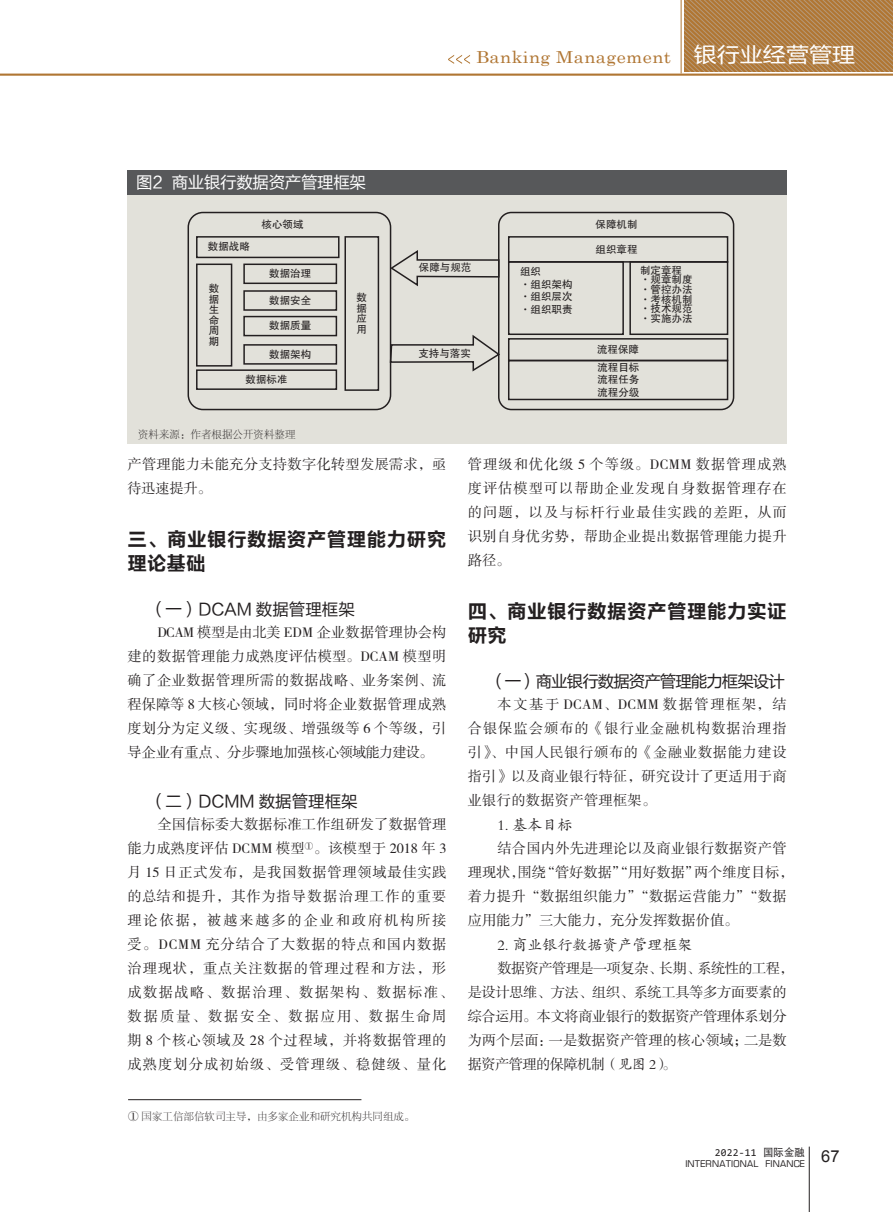
<style>
.page{position:relative;width:893px;height:1212px;background:#fff}
.page>*{position:absolute;margin:0;border:0;box-sizing:border-box;transform-origin:0 0}
.t1{font:19.5px/24px "FZLTCHK GBK1 0";letter-spacing:.025em;color:#231f20}
.t2{font:16.5px "FZLTHK GBK1 0";color:#231f20}
.t3{font:16.5px "Century Schoolbook";letter-spacing:.025em;color:#b07633;scale:1.1 1}
.t4{font:16.5px "FZLTHK GBK1 0";letter-spacing:-.06em;color:#231f20}
.t5{font:16.5px "FZLTHK GBK1 0";letter-spacing:-.02em;color:#fff}
.t6{font:15px "FZKTJW GB1 0";color:#231f20}
.t7{font:14.25px/24px "FZSSJW GB1 0";letter-spacing:.02em;color:#231f20;text-align:justify}
.t8{font:14.25px/24px "FZSSJW GB1 0";letter-spacing:.06em;color:#231f20}
.t9{font:14.25px/24px "FZSSJW GB1 0";letter-spacing:-.03em;color:#231f20}
.t10{font:10.5px/10.5px "FZHTJW GB1 0";color:#231f20}
.t11{font:10.5px "FZSYJW GB1 0";color:#231f20}
.t12{font:10.5px "Consolas";letter-spacing:.025em;color:#231f20}
.t13{font:9px "Eurostile";letter-spacing:.025em;color:#231f20}
.t14{font:7.5px "Sim Sun";color:#030303;scale:1.52 1}
.s1{font-family:"FZLTHJW GB1 0";font-size:21px;color:#fff}
.s2{font-family:"FZKTJW GB1 0"}
.s3{font-family:"DFP Hei W5 GB"}
</style>
<div class="page">
<svg style="left:448px;top:55px;width:22px;height:9px"></svg>
<hr style="left:0;top:74px;width:893px;height:2px;background:#b07633">
<hr style="left:681px;top:0;width:1px;height:73px;background:#b07633">
<hr style="left:809px;top:1147px;width:1px;height:65px;background:#231f20">
<svg style="left:684px;top:0;width:209px;height:72px;background:#b18048"></svg>
<hr style="left:128px;top:1099px;width:233px;height:1px;background:#231f20">
<div style="left:128px;top:185px;width:659px;height:258px;background:#e2e1da"></div>
<div style="left:128px;top:170px;width:659px;height:24px;background:#57585a"></div>
<div style="left:188px;top:212px;width:203px;height:198px;border:2px solid #231f20;border-radius:15px"></div>
<div style="left:196px;top:236px;width:143px;height:22px;border:2px solid #231f20"></div>
<div style="left:344px;top:236px;width:35px;height:155px;border:2px solid #231f20"></div>
<div style="left:196px;top:264px;width:36px;height:103px;border:2px solid #231f20"></div>
<div style="left:243px;top:264px;width:94px;height:20px;border:2px solid #231f20"></div>
<div style="left:243px;top:290px;width:94px;height:21px;border:2px solid #231f20"></div>
<div style="left:243px;top:316px;width:94px;height:20px;border:2px solid #231f20"></div>
<div style="left:243px;top:344px;width:94px;height:21px;border:2px solid #231f20"></div>
<div style="left:196px;top:369px;width:141px;height:21px;border:2px solid #231f20"></div>
<svg style="left:389px;top:249px;width:109px;height:39px"></svg>
<svg style="left:389px;top:333px;width:109px;height:40px"></svg>
<div style="left:498px;top:212px;width:236px;height:198px;border:2px solid #231f20;border-radius:13px"></div>
<div style="left:508px;top:236px;width:220px;height:27px;border:2px solid #231f20"></div>
<div style="left:508px;top:261px;width:116px;height:74px;border:2px solid #231f20"></div>
<div style="left:629px;top:261px;width:99px;height:74px;border:2px solid #231f20"></div>
<div style="left:508px;top:338px;width:220px;height:23px;border:2px solid #231f20"></div>
<div style="left:508px;top:360px;width:220px;height:40px;border:2px solid #231f20"></div>
<p class="t5" style="left:136px;top:173px;width:231px">图2 商业银行数据资产管理框架</p>
<p class="t10" style="left:208px;top:242px;width:43px">数据战略</p>
<p class="t10" style="left:261px;top:219px;width:43px">核心领域</p>
<p class="t10" style="left:269px;top:268px;width:43px">数据治理</p>
<p class="t10" style="left:209px;top:284px;width:12px;text-align:justify">数据生命周期</p>
<p class="t10" style="left:357px;top:293px;width:12px;text-align:justify">数据应用</p>
<p class="t10" style="left:269px;top:295px;width:43px">数据安全</p>
<p class="t10" style="left:269px;top:321px;width:43px">数据质量</p>
<p class="t10" style="left:269px;top:349px;width:43px">数据架构</p>
<p class="t10" style="left:246px;top:374px;width:43px">数据标准</p>
<p class="t11" style="left:138px;top:429px;width:159px">资料来源：作者根据公开资料整理</p>
<p class="t3" style="left:476px;top:43px;width:346px">Banking Management <span class="s1">银行业经营管理</span></p>
<p class="t10" style="left:419px;top:263px;width:54px">保障与规范</p>
<p class="t10" style="left:418px;top:348px;width:54px">支持与落实</p>
<p class="t10" style="left:595px;top:219px;width:43px">保障机制</p>
<p class="t10" style="left:595px;top:244px;width:43px">组织章程</p>
<p class="t10" style="left:520px;top:265px;width:54px;line-height:12.6px">组织<br>·组织架构·组织层次·组织职责</p>
<p class="t10" style="left:640px;top:265px;width:54px;line-height:9.6px">制定章程·规章制度·管控办法·考核机制·技术规范·实施办法</p>
<p class="t10" style="left:597px;top:341px;width:44px;line-height:17.7px">流程保障流程目标</p>
<p class="t10" style="left:597px;top:373px;width:43px;line-height:12.6px">流程任务流程分级</p>
<p class="t7" style="left:128px;top:453px;width:320px">产管理能力未能充分支持数字化转型发展需求，亟待迅速提升。</p>
<h1 class="t1" style="left:128px;top:528px;width:320px">三、商业银行数据资产管理能力研究理论基础</h1>
<p class="t2" style="left:149px;top:600px;width:207px">（一）DCAM 数据管理框架</p>
<p class="t7" style="left:128px;top:621px;width:320px;text-indent:30px">DCAM 模型是由北美 EDM 企业数据管理协会构建的数据管理能力成熟度评估模型。DCAM 模型明确了企业数据管理所需的数据战略、业务案例、流程保障等 8 大核心领域，同时将企业数据管理成熟度划分为定义级、实现级、增强级等 6 个等级，引导企业有重点、分步骤地加强核心领域能力建设。</p>
<p class="t2" style="left:149px;top:792px;width:210px">（二）DCMM 数据管理框架</p>
<p class="t8" style="left:128px;top:813px;width:327px;text-indent:30px">全国信标委大数据标准工作组研发了数据管理能力成熟度评估 DCMM 模型<sup>①</sup>。该模型于 2018 年 3月 15 日正式发布，是我国数据管理领域最佳实践的总结和提升，其作为指导数据治理工作的重要理论依据，被越来越多的企业和政府机构所接受。DCMM 充分结合了大数据的特点和国内数据治理现状，重点关注数据的管理过程和方法，形成数据战略、数据治理、数据架构、数据标准、数据质量、数据安全、数据应用、数据生命周期 8 个核心领域及 28 个过程域，并将数据管理的成熟度划分成初始级、受管理级、稳健级、量化</p>
<p class="t11" style="left:128px;top:1110px;width:288px">① 国家工信部信软司主导，由多家企业和研究机构共同组成。</p>
<p class="t7" style="left:468px;top:453px;width:320px">管理级和优化级 5 个等级。DCMM 数据管理成熟度评估模型可以帮助企业发现自身数据管理存在的问题，以及与标杆行业最佳实践的差距，从而识别自身优劣势，帮助企业提出数据管理能力提升路径。</p>
<h1 class="t1" style="left:468px;top:599px;width:320px">四、商业银行数据资产管理能力实证研究</h1>
<p class="t4" style="left:489px;top:672px;width:297px">（一）商业银行数据资产管理能力框架设计</p>
<p class="t7" style="left:468px;top:693px;width:320px;text-indent:30px">本文基于 DCAM、DCMM 数据管理框架，结合银保监会颁布的《银行业金融机构数据治理指引》、中国人民银行颁布的《金融业数据能力建设指引》以及商业银行特征，研究设计了更适用于商业银行的数据资产管理框架。</p>
<p class="t6" style="left:497px;top:817px;width:76px">1. 基本目标</p>
<p class="t7" style="left:468px;top:837px;width:328px;text-align:left;text-indent:30px">结合国内外先进理论以及商业银行数据资产管理现状，围绕“管好数据”“用好数据”两个维度目标，着力提升“数据组织能力”“数据运营能力”“数据应用能力”三大能力，充分发挥数据价值。</p>
<p class="t6" style="left:497px;top:937px;width:196px">2. 商业银行数据资产管理框架</p>
<p class="t9" style="left:468px;top:957px;width:328px;text-indent:30px">数据资产管理是一项复杂、长期、系统性的工程，是设计思维、方法、组织、系统工具等多方面要素的综合运用。本文将商业银行的数据资产管理体系划分为两个层面：一是数据资产管理的核心领域；二是数据资产管理的保障机制<span class="s2">（见图 2）。</span></p>
<p class="t14" style="left:595px;top:597px;width:32px">流程保障</p>
<p class="t14" style="left:595px;top:616px;width:32px">流程目标</p>
<p class="t12" style="left:715px;top:1145px;width:92px">2022-11 <span class="s3">国际金融</span></p>
<p class="t13" style="left:685px;top:1158px;width:156px">INTERNATIONAL FINANCE <sup>67</sup></p>
</div>
